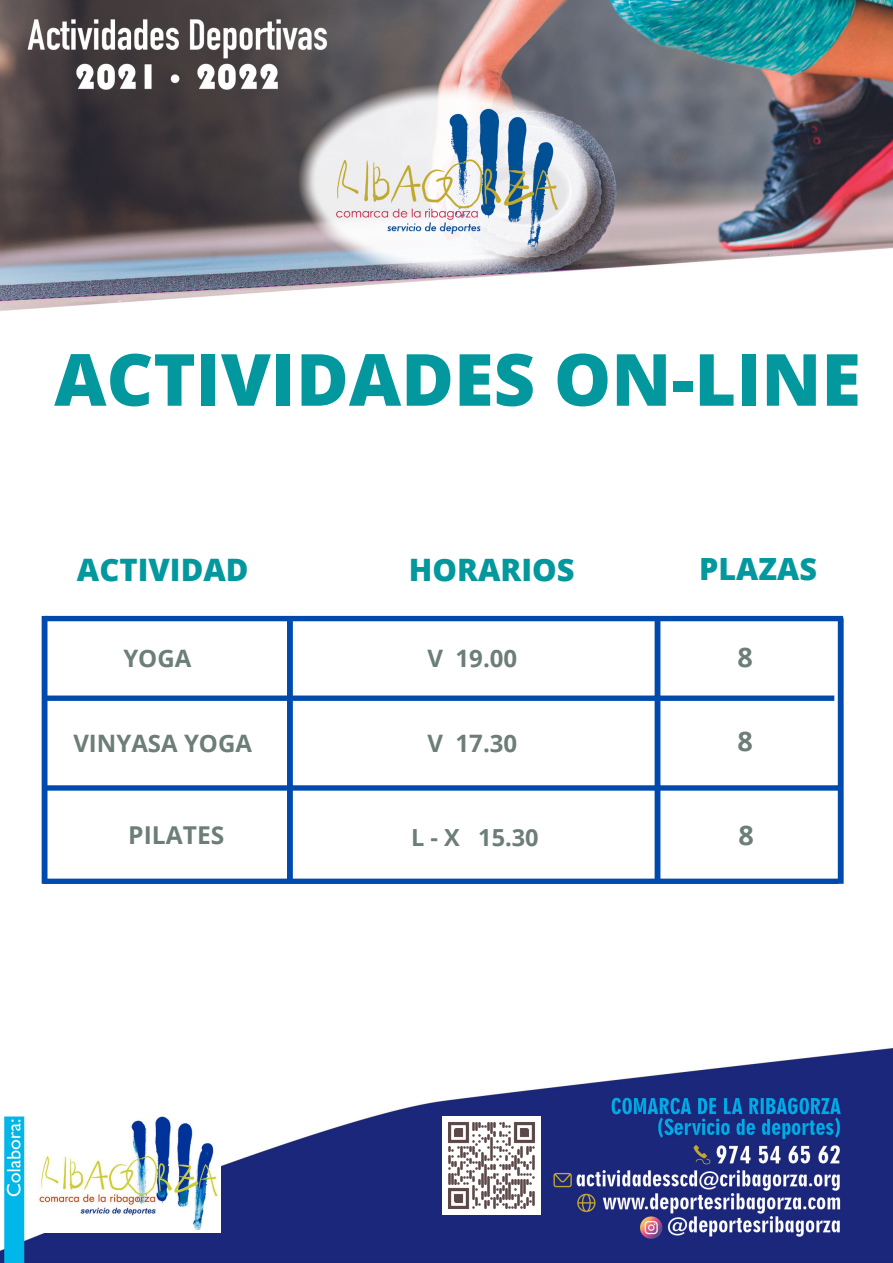
<style>
.page{position:relative;width:893px;height:1263px;background:#fff}
.page>*{position:absolute;margin:0;border:0;box-sizing:border-box;transform-origin:0 0}
.t1{font:800 72px "Open Sans";color:#03989e}
.t2{font:800 30.9px "Open Sans";color:#03989e}
.t3{font:800 30.6px "Open Sans";color:#03989e}
.t4{font:700 27px "Open Sans";color:#6d7d77}
.t5{font:700 24.6px "Open Sans";color:#6d7d77}
.t6{font:700 24px "Open Sans";color:#6d7d77}
.t7{font:700 23.55px "Open Sans";color:#6d7d77}
</style>
<div class="page">
<img style="left:0;top:0;width:893px;height:1263px">
<div style="left:46px;top:318px;width:834px;height:60px;background:#fff"></div>
<div style="left:290px;top:602px;width:274px;height:207px;background:#fff"></div>
<div style="left:610px;top:618px;width:241px;height:295px;background:#fff"></div>
<svg style="left:68px;top:570px;width:786px;height:6px"></svg>
<svg style="left:42px;top:616px;width:801px;height:268px"></svg>
<img style="left:443px;top:1116px;width:97px;height:98px">
<img style="left:39px;top:1116px;width:181px;height:116px">
<p class="t1" style="left:54px;top:329px;width:808px">ACTIVIDADES ON-LINE</p>
<p class="t2" style="left:77px;top:548px;width:173px">ACTIVIDAD</p>
<p class="t2" style="left:409px;top:548px;width:167px">HORARIOS</p>
<p class="t3" style="left:699px;top:548px;width:119px">PLAZAS</p>
<p class="t6" style="left:123px;top:642px;width:70px">YOGA</p>
<p class="t6" style="left:427px;top:642px;width:91px">V 19.00</p>
<p class="t4" style="left:737px;top:638px;width:17px">8</p>
<p class="t6" style="left:73px;top:726px;width:180px">VINYASA YOGA</p>
<p class="t6" style="left:427px;top:726px;width:91px">V 17.30</p>
<p class="t4" style="left:737px;top:722px;width:17px">8</p>
<p class="t5" style="left:128px;top:818px;width:98px">PILATES</p>
<p class="t7" style="left:411px;top:821px;width:129px">L - X 15.30</p>
<p class="t4" style="left:738px;top:816px;width:17px">8</p>
</div>
